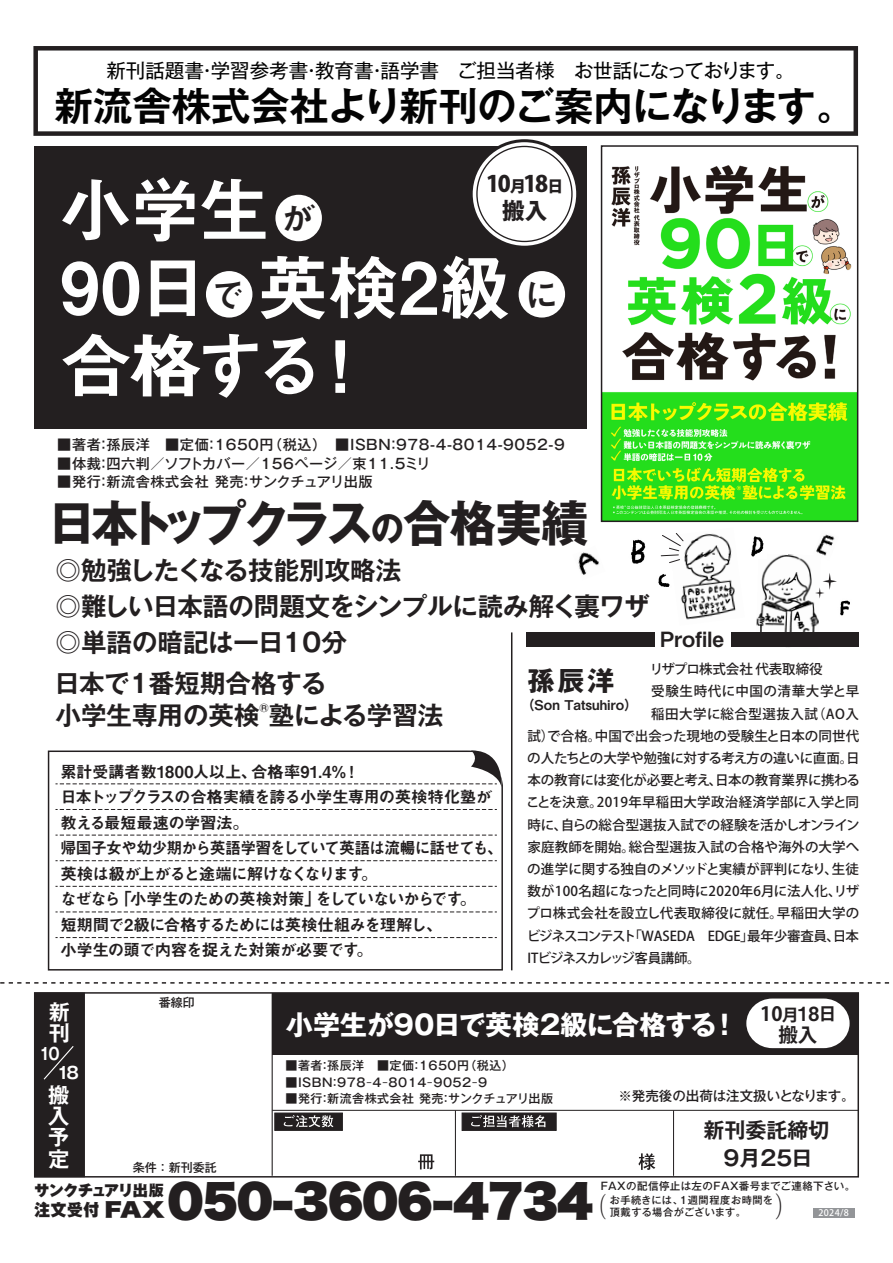
<style>
.page{position:relative;width:893px;height:1263px;background:#fff}
.page>*{position:absolute;margin:0;border:0;box-sizing:border-box;transform-origin:0 0}
.t1{font:72px/78px "Midashi Go Pr 6 MB31";letter-spacing:-.035em;color:#fff}
.t2{font:700 49.5px "Gothic MB101 Pr 6";letter-spacing:-.085em;color:#231f20;scale:.94 1}
.t3{font:44.25px "Hira Kaku Std W9";letter-spacing:-.035em;color:#231f20}
.t4{font:700 39.3px "Gothic MB101 Pr 6 De";letter-spacing:-.005em;color:#030303}
.t5{font:34.5px "Midashi Go Pr 6 MB31";color:#231f20}
.t6{font:500 28.05px "Koz Min Pro";color:#231f20;scale:.58 1}
.t7{font:500 27.3px "Koz Min Pro";color:#231f20;scale:.56 1}
.t8{font:700 27px "Gothic MB101 Pr 5";letter-spacing:-.01em;color:#fff}
.t9{font:700 27px "Gothic MB101 Pr 5";color:#231f20}
.t10{font:700 25.5px/36px "Gothic MB101 Pr 6 N De";color:#231f20}
.t11{font:800 22.5px/27px "Koz Go Pr 6 N";color:#231f20;text-align:center}
.t12{font:700 21.15px/21.1px "Gothic MB101 Pr 6 De";color:#fff}
.t13{font:700 21px/27.8px "Gothic MB101 Pr 6 N De";color:#231f20;text-align:center}
.t14{font:21px "Midashi Go Pr 6 MB31";color:#231f20}
.t15{font:19.5px "Gothic MB101 Pr 6";color:#030303}
.t16{font:19.5px "Midashi Go Pr 6 MB31";color:#231f20}
.t17{font:700 19.5px "Koz Go Pro";color:#231f20}
.t18{font:16.5px/25.5px "Midashi Go Pr 6 MB31";letter-spacing:-.055em;color:#231f20}
.t19{font:900 16.5px "Gothic MB101 Pr 6 N";color:#231f20;scale:.95 1}
.t20{font:700 16.5px/19px "Gothic MB101 Pr 6 De";color:#fff;scale:.9 1}
.t21{font:900 15px "Gothic MB101 Pr 6 N";letter-spacing:-.04em;color:#231f20}
.t22{font:500 14.1px "Gothic MB101 Pr 6 N";letter-spacing:.04em;color:#231f20}
.t23{font:500 13.5px "Koz Go Pr 6 N";letter-spacing:-.005em;color:#231f20}
.t24{font:500 13.5px "Koz Go Pr 6 N";letter-spacing:.02em;color:#231f20}
.t25{font:500 13.5px "Koz Go Pr 6 N";letter-spacing:.025em;color:#231f20}
.t26{font:500 13.5px "Gothic MB101 Pr 6 N";color:#231f20}
.t27{font:500 13.5px "Koz Go Pr 6 N";letter-spacing:.035em;color:#231f20}
.t28{font:500 13.5px "Koz Go Pr 6 N";letter-spacing:.045em;color:#231f20}
.t29{font:500 13.5px "Koz Go Pr 6 N";letter-spacing:-.07em;color:#231f20}
.t30{font:13.5px "Midashi Go Pr 6 MB31";color:#231f20}
.t31{font:500 12px "Gothic MB101 Pr 6 N";letter-spacing:.04em;color:#231f20}
.t32{font:500 10.5px "Gothic MB101 Pr 6 N";letter-spacing:.04em;color:#231f20}
.t33{font:700 10.35px "Gothic MB101 Pr 6 N De";color:#231f20}
.t34{font:500 10.2px/12px "Gothic MB101 Pr 6 N";letter-spacing:.045em;color:#231f20}
.t35{font:500 9px "Koz Go Pro";color:#fff}
.s1{font-size:15.75px}
.s2{font-size:35.1px}
.s3{font-family:"Koz Go Pro";font-weight:700}
.s4{font-family:"Koz Go Pro";font-weight:700;font-size:16.65px}
.s5{font-family:"Koz Go Pr 6 N";font-weight:400}
.s6{font-weight:800}
.s7{font-family:"Hira Kaku Std W9";font-weight:400;font-size:19.5px}
</style>
<div class="page">
<img style="left:681px;top:533px;width:55px;height:87px">
<img style="left:756px;top:554px;width:63px;height:94px">
<div style="left:526px;top:632px;width:333px;height:15px;background:#231f20"></div>
<div style="left:34px;top:146px;width:553px;height:282px;background:#231f20"></div>
<svg style="left:33px;top:46px;width:825px;height:90px"></svg>
<div style="left:272px;top:993px;width:586px;height:61px;background:#231f20"></div>
<div style="left:34px;top:992px;width:825px;height:185px;border:1px solid #231f20"></div>
<hr style="left:272px;top:993px;width:1px;height:183px;background:#231f20">
<hr style="left:455px;top:1110px;width:1px;height:66px;background:#231f20">
<hr style="left:673px;top:1110px;width:1px;height:66px;background:#231f20">
<svg style="left:418px;top:1154px;width:16px;height:15px"></svg>
<svg style="left:638px;top:1153px;width:17px;height:17px"></svg>
<hr style="left:272px;top:1110px;width:586px;height:1px;background:#231f20">
<div style="left:274px;top:1112px;width:69px;height:19px;background:#231f20;border:1px solid #231f20"></div>
<svg style="left:284px;top:1115px;width:49px;height:12px"></svg>
<div style="left:462px;top:1112px;width:95px;height:19px;background:#231f20;border:1px solid #231f20"></div>
<svg style="left:471px;top:1115px;width:74px;height:12px"></svg>
<svg style="left:746px;top:998px;width:104px;height:50px;background:#e3e3e3"></svg>
<div style="left:34px;top:992px;width:51px;height:185px;background:#231f20"></div>
<svg style="left:43px;top:1046px;width:31px;height:34px"></svg>
<svg style="left:56px;top:809px;width:441px;height:1px"></svg>
<svg style="left:56px;top:835px;width:441px;height:1px"></svg>
<svg style="left:56px;top:860px;width:441px;height:1px"></svg>
<svg style="left:56px;top:886px;width:441px;height:1px"></svg>
<svg style="left:56px;top:912px;width:441px;height:1px"></svg>
<svg style="left:56px;top:937px;width:441px;height:1px"></svg>
<div style="left:655px;top:628px;width:75px;height:22px;background:#fff"></div>
<hr style="left:511px;top:632px;width:1px;height:338px;background:#231f20">
<img style="left:604px;top:165px;width:251px;height:354px">
<div style="left:601px;top:145px;width:257px;height:377px;border:2px solid #231f20"></div>
<svg style="left:471px;top:141px;width:107px;height:106px"></svg>
<div style="left:470px;top:139px;width:109px;height:110px;border:3px solid #231f20;border-radius:50%"></div>
<div style="left:477px;top:146px;width:95px;height:95px;background:#fff;border-radius:50%"></div>
<div style="left:813px;top:1208px;width:41px;height:9px;background:#939598"></div>
<svg style="left:0;top:982px;width:890px;height:2px"></svg>
<div style="left:204px;top:270px;width:50px;height:49px;background:#fff;border-radius:50%"></div>
<div style="left:203px;top:268px;width:52px;height:53px;border:3px solid #231f20;border-radius:50%"></div>
<div style="left:517px;top:270px;width:50px;height:49px;background:#fff;border-radius:50%"></div>
<div style="left:516px;top:268px;width:52px;height:53px;border:3px solid #231f20;border-radius:50%"></div>
<div style="left:274px;top:193px;width:49px;height:50px;background:#fff;border-radius:50%"></div>
<div style="left:272px;top:192px;width:53px;height:52px;border:3px solid #231f20;border-radius:50%"></div>
<img style="left:578px;top:552px;width:21px;height:23px">
<img style="left:631px;top:539px;width:15px;height:25px">
<img style="left:658px;top:574px;width:12px;height:13px">
<img style="left:751px;top:536px;width:15px;height:22px">
<img style="left:813px;top:534px;width:22px;height:27px">
<img style="left:840px;top:600px;width:10px;height:16px">
<svg style="left:660px;top:533px;width:24px;height:31px"></svg>
<svg style="left:815px;top:573px;width:22px;height:26px"></svg>
<div style="left:48px;top:750px;width:455px;height:220px;border:2px solid #231f20"></div>
<svg style="left:56px;top:750px;width:447px;height:38px"></svg>
<h3 class="t15" style="left:106px;top:54px;width:690px">新刊話題書・学習参考書・教育書・語学書　ご担当者様　お世話になっております。</h3>
<h3 class="t4" style="left:54px;top:73px;width:803px">新流舎株式会社より新刊のご案内になります。</h3>
<h3 class="t11" style="left:486px;top:171px;width:79px">10<span class="s1">月</span>18<span class="s1">日</span>搬入</h3>
<h1 class="t1" style="left:60px;top:168px;width:452px">小学生<br>90日 英検2級合格する！</h1>
<h3 class="t5" style="left:281px;top:190px;width:36px">が</h3>
<h3 class="t5" style="left:211px;top:268px;width:36px">で</h3>
<h3 class="t5" style="left:525px;top:267px;width:36px">に</h3>
<p class="t22" style="left:57px;top:433px;width:509px">■著者：孫辰洋　■定価：1650円（税込）　■ISBN：978-4-8014-9052-9</p>
<p class="t22" style="left:57px;top:452px;width:375px">■体裁：四六判／ソフトカバー／156ページ／束11.5ミリ</p>
<p class="t22" style="left:57px;top:470px;width:317px">■発行：新流舎株式会社 発売：サンクチュアリ出版</p>
<h2 class="t2" style="left:49px;top:482px;width:576px">日本トップクラス<span class="s2">の</span>合格実績</h2>
<h3 class="t10" style="left:56px;top:552px;width:595px">◎勉強したくなる技能別攻略法<br>◎難しい日本語の問題文をシンプルに読み解く裏ワザ◎単語の暗記は一日10分</h3>
<h3 class="t10" style="left:55px;top:666px;width:390px;line-height:32.1px">日本で1番短期合格する<br>小学生専用の英検塾による学習法</h3>
<h3 class="t14" style="left:660px;top:622px;width:66px">Profile</h3>
<p class="t23" style="left:650px;top:662px;width:174px">リザプロ株式会社 代表取締役</p>
<p class="t28" style="left:651px;top:684px;width:209px">受験生時代に中国の清華大学と早</p>
<p class="t27" style="left:651px;top:706px;width:209px">稲田大学に総合型選抜入試（AO入</p>
<p class="t23" style="left:527px;top:728px;width:333px">試）で合格。中国で出会った現地の受験生と日本の同世代</p>
<p class="t23" style="left:527px;top:750px;width:334px">の人たちとの大学や勉強に対する考え方の違いに直面。日</p>
<p class="t23" style="left:527px;top:773px;width:334px">本の教育には変化が必要と考え、日本の教育業界に携わる</p>
<p class="t24" style="left:526px;top:795px;width:334px">ことを決意。2019年早稲田大学政治経済学部に入学と同</p>
<p class="t23" style="left:527px;top:817px;width:334px">時に、自らの総合型選抜入試での経験を活かしオンライン</p>
<p class="t23" style="left:527px;top:839px;width:333px">家庭教師を開始。総合型選抜入試の合格や海外の大学へ</p>
<p class="t23" style="left:527px;top:861px;width:333px">の進学に関する独自のメソッドと実績が評判になり、生徒</p>
<p class="t24" style="left:527px;top:884px;width:333px">数が100名超になったと同時に2020年6月に法人化、リザ</p>
<p class="t25" style="left:526px;top:906px;width:334px">プロ株式会社を設立し代表取締役に就任。早稲田大学の</p>
<p class="t23" style="left:527px;top:928px;width:334px">ビジネスコンテスト「WASEDA EDGE」最年少審査員、日本</p>
<p class="t29" style="left:527px;top:950px;width:175px">ITビジネスカレッジ客員講師。</p>
<h3 class="t9" style="left:527px;top:658px;width:88px">孫辰洋</h3>
<p class="t30" style="left:521px;top:694px;width:118px">（Son Tatsuhiro）</p>
<p class="t33" style="left:260px;top:699px;width:11px">®</p>
<p class="t18" style="left:60px;top:758px;width:444px">累計受講者数1800人以上、合格率91.4%！<br>日本トップクラスの合格実績を誇る小学生専用の英検特化塾が教える最短最速の学習法。<br>帰国子女や幼少期から英語学習をしていて英語は流暢に話せても、英検は級が上がると途端に解けなくなります。<br>なぜなら「小学生のための英検対策」をしていないからです。<br>短期間で2級に合格するためには英検仕組みを理解し、<br>小学生の頭で内容を捉えた対策が必要です。</p>
<h3 class="t12" style="left:49px;top:1001px;width:22px">新刊</h3>
<p class="t20" style="left:57px;top:1044px;width:26px;text-indent:-18px">10<br>18</p>
<h3 class="t12" style="left:48px;top:1084px;width:22px;text-align:justify">搬入予定</h3>
<p class="t31" style="left:159px;top:992px;width:37px">番線印</p>
<p class="t31" style="left:133px;top:1157px;width:85px">条件：新刊委託</p>
<h3 class="t16" style="left:760px;top:998px;width:79px"><span class="s3">10</span><span class="s4">月</span>18日</h3>
<h3 class="t17" style="left:778px;top:1022px;width:40px">搬入</h3>
<h3 class="t8" style="left:286px;top:1003px;width:454px">小学生が90日で英検2級に合格する！</h3>
<p class="t31" style="left:286px;top:1056px;width:230px">■著者：孫辰洋　■定価：1650円（税込）</p>
<p class="t31" style="left:286px;top:1072px;width:203px">■ISBN：978<span class="s5">ｰ</span>4<span class="s5">ｰ</span>8014<span class="s5">ｰ</span>9052<span class="s5">ｰ</span>9</p>
<p class="t31" style="left:286px;top:1089px;width:269px">■発行：新流舎株式会社 発売：サンクチュアリ出版</p>
<p class="t26" style="left:618px;top:1084px;width:238px">※発売後の出荷は注文扱いとなります。</p>
<h3 class="t13" style="left:703px;top:1115px;width:127px">新刊委託締切<br>9月25日</h3>
<h3 class="t3" style="left:167px;top:1177px;width:428px">050-3606-4734</h3>
<p class="t21" style="left:34px;top:1177px;width:131px">サンクチュアリ出<span class="s6">版</span></p>
<p class="t19" style="left:34px;top:1195px;width:139px">注文<span class="s6">受</span>付 <span class="s7">FAX</span></p>
<p class="t32" style="left:601px;top:1177px;width:256px">FAXの配信停止は左のFAX番号までご連絡下さい。</p>
<h3 class="t7" style="left:591px;top:1187px;width:29px">（</h3>
<p class="t34" style="left:610px;top:1193px;width:165px">お手続きには、1週間程度お時間を頂戴する場合がございます。</p>
<h3 class="t6" style="left:775px;top:1187px;width:30px">）</h3>
<p class="t35" style="left:818px;top:1207px;width:32px">2024/8</p>
</div>
